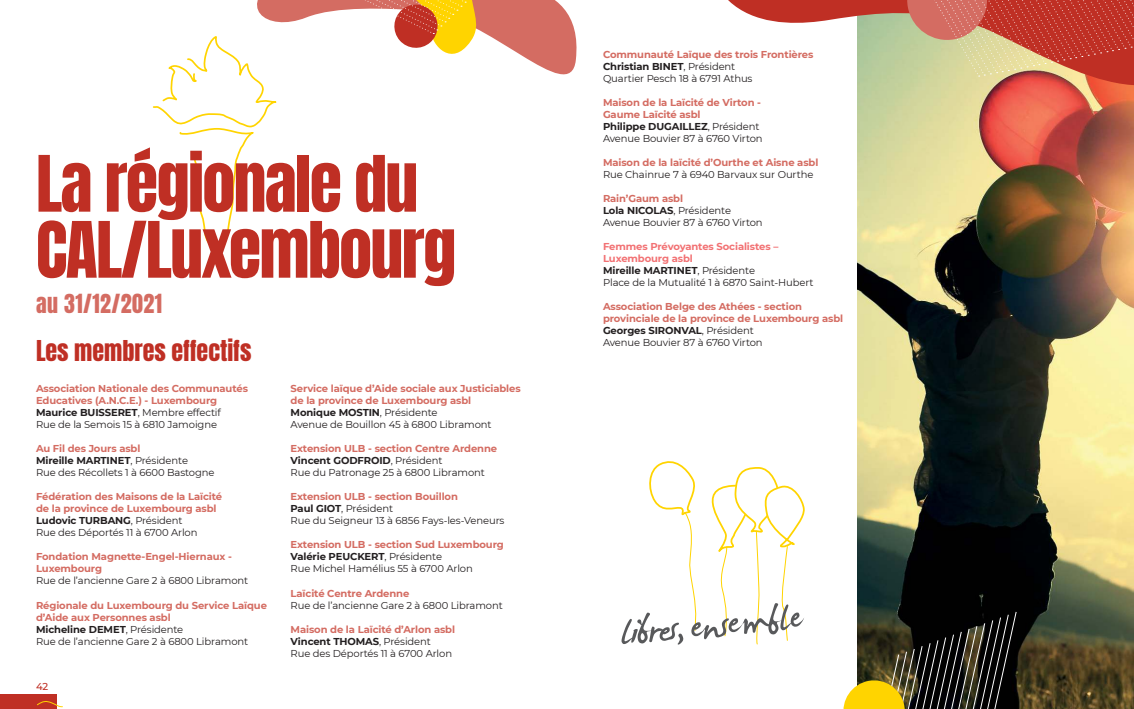
<style>
.page{position:relative;width:1134px;height:709px;background:#fff}
.page>*{position:absolute;margin:0;border:0;box-sizing:border-box;transform-origin:0 0}
.t1{font:66px/66px "Anton";letter-spacing:-.025em;color:#bf2f24}
.t2{font:24px "Anton";color:#bf2f24}
.t3{font:22px "Anton";letter-spacing:.02em;color:#d46c62}
.t4{font:700 10px/12px "Montserrat";letter-spacing:-.01em;color:#d46c62}
.t5{font:10px/12px "Montserrat";letter-spacing:-.01em;color:#231f20}
.t6{font:500 10px "Montserrat";color:#bf2f24}
.s1{color:#231f20}
.s2{font-weight:400;color:#231f20}
.s3{font-weight:700;color:#d46c62}
.s4{font-weight:700}
.s5{font-weight:700;color:#f27173}
</style>
<div class="page">
<div style="left:0;top:694px;width:57px;height:15px;background:#bf2f24"></div>
<svg style="left:37px;top:701px;width:26px;height:6px"></svg>
<svg style="left:152px;top:36px;width:115px;height:215px"></svg>
<svg style="left:232px;top:0;width:345px;height:110px"></svg>
<svg style="left:352px;top:0;width:131px;height:65px"></svg>
<img style="left:857px;top:139px;width:277px;height:570px">
<svg style="left:728px;top:0;width:406px;height:139px"></svg>
<svg style="left:904px;top:0;width:230px;height:77px;background:#ca7359"></svg>
<svg style="left:843px;top:611px;width:174px;height:98px;background:#4a452d"></svg>
<svg style="left:621px;top:461px;width:184px;height:184px"></svg>
<h1 class="t1" style="left:36px;top:151px;width:422px">La régionale du<br>CAL/Luxembourg</h1>
<h3 class="t3" style="left:36px;top:291px;width:128px">au 31/12/2021</h3>
<h2 class="t2" style="left:36px;top:339px;width:217px">Les membres effectifs</h2>
<p class="t4" style="left:36px;top:383px;width:213px">Association Nationale des Communautés Educatives (A.N.C.E.) - Luxembourg <span class="s1">Maurice BUISSERET</span><span class="s2">, Membre effectif<br>Rue de la Semois 15 à 6810 Jamoigne</span></p>
<p class="t5" style="left:36px;top:443px;width:180px"><span class="s3">Au Fil des Jours asbl<br></span><span class="s4">Mireille MARTINET</span>, Présidente<br>Rue des Récollets 1 à 6600 Bastogne</p>
<p class="t4" style="left:36px;top:491px;width:188px">Fédération des Maisons de la Laïcité de la province de Luxembourg asbl<br><span class="s1">Ludovic TURBANG</span><span class="s2">, Président<br>Rue des Déportés 11 à 6700 Arlon</span></p>
<p class="t4" style="left:36px;top:551px;width:197px">Fondation Magnette-Engel-Hiernaux -<br>Luxembourg</p>
<p class="t5" style="left:36px;top:575px;width:214px">Rue de l’ancienne Gare 2 à 6800 Libramont</p>
<p class="t4" style="left:36px;top:599px;width:232px">Régionale du Luxembourg du Service Laïque d’Aide aux Personnes asbl<br><span class="s1">Micheline DEMET</span><span class="s2">, Présidente<br>Rue de l’ancienne Gare 2 à 6800 Libramont</span></p>
<p class="t4" style="left:291px;top:383px;width:232px">Service laïque d’Aide sociale aux Justiciables de la province de Luxembourg asbl<br><span class="s1">Monique MOSTIN</span><span class="s2">, Présidente<br>Avenue de Bouillon 45 à 6800 Libramont</span></p>
<p class="t5" style="left:291px;top:443px;width:208px"><span class="s3">Extension ULB - section Centre Ardenne<br></span><span class="s4">Vincent GODFROID</span>, Président<br>Rue du Patronage 25 à 6800 Libramont</p>
<p class="t5" style="left:291px;top:491px;width:215px"><span class="s3">Extension ULB - section Bouillon<br></span><span class="s4">Paul GIOT</span>, Président<br>Rue du Seigneur 13 à 6856 Fays-les-Veneurs</p>
<p class="t5" style="left:291px;top:539px;width:215px"><span class="s3">Extension ULB - section Sud Luxembourg<br></span><span class="s4">Valérie PEUCKERT</span>, Présidente<br>Rue Michel Hamélius 55 à 6700 Arlon</p>
<p class="t4" style="left:291px;top:587px;width:120px">Laïcité Centre Ardenne</p>
<p class="t5" style="left:291px;top:599px;width:214px">Rue de l’ancienne Gare 2 à 6800 Libramont</p>
<p class="t5" style="left:291px;top:623px;width:166px"><span class="s3">Maison de la Laïcité d’Arlon asbl<br></span><span class="s4">Vincent THOMAS</span>, Président<br>Rue des Déportés 11 à 6700 Arlon</p>
<p class="t6" style="left:36px;top:681px;width:14px">42</p>
<p class="t5" style="left:603px;top:48px;width:212px"><span class="s3">Communauté Laïque des trois Frontières<br></span><span class="s4">Christian BINET</span>, Président<br>Quartier Pesch 18 à 6791 Athus</p>
<p class="t4" style="left:603px;top:96px;width:161px">Maison de la Laïcité de Virton -<br>Gaume Laïcité asbl<br><span class="s1">Philippe DUGAILLEZ</span><span class="s2">, Président<br>Avenue Bouvier 87 à 6760 Virton</span></p>
<p class="t4" style="left:603px;top:156px;width:217px">Maison de la laïcité d’Ourthe et Aisne asbl</p>
<p class="t5" style="left:603px;top:168px;width:212px">Rue Chainrue 7 à 6940 Barvaux sur Ourthe</p>
<p class="t5" style="left:603px;top:192px;width:161px"><span class="s3">Rain’Gaum asbl<br></span><span class="s4">Lola NICOLAS</span>, Présidente<br>Avenue Bouvier 87 à 6760 Virton</p>
<p class="t5" style="left:603px;top:240px;width:212px"><span class="s5">Femmes Prévoyantes Socialistes –<br>Luxembourg asbl<br></span><span class="s4">Mireille MARTINET</span>, Présidente<br>Place de la Mutualité 1 à 6870 Saint-Hubert</p>
<p class="t4" style="left:603px;top:300px;width:242px">Association Belge des Athées - section provinciale de la province de Luxembourg asbl <span class="s1">Georges SIRONVAL</span><span class="s2">, Président<br>Avenue Bouvier 87 à 6760 Virton</span></p>
</div>
